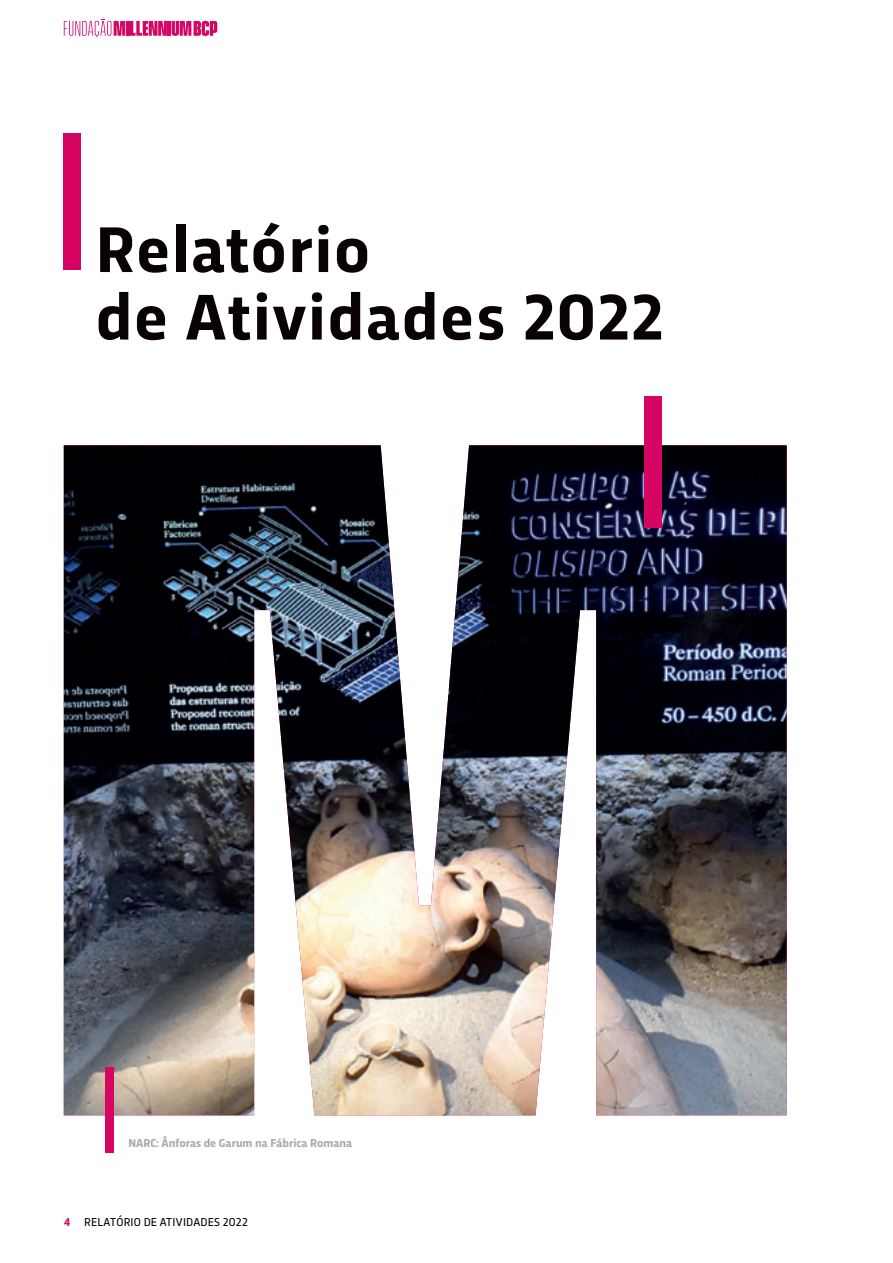
<style>
.page{position:relative;width:893px;height:1263px;background:#fff}
.page>*{position:absolute;margin:0;border:0;box-sizing:border-box;transform-origin:0 0}
.t1{font:700 67.5px/67.5px "Trasandina";letter-spacing:.025em;color:#080302}
.t2{font:700 12px "Trasandina";color:#aaa9a9}
.t3{font:12px "Trasandina";letter-spacing:.015em;color:#000001}
.s1{font-weight:700;color:#d60564}
</style>
<div class="page">
<svg style="left:64px;top:19px;width:153px;height:18px"></svg>
<img style="left:64px;top:445px;width:723px;height:670px">
<div style="left:64px;top:133px;width:17px;height:137px;background:#d60564"></div>
<div style="left:645px;top:396px;width:17px;height:132px;background:#d60564"></div>
<div style="left:105px;top:1067px;width:8px;height:85px;background:#d60564"></div>
<h1 class="t1" style="left:96px;top:222px;width:569px">Relatório<br>de Atividades 2022</h1>
<p class="t2" style="left:129px;top:1138px;width:225px">NARC: Ânforas de Garum na Fábrica Romana</p>
<p class="t3" style="left:64px;top:1218px;width:186px"><span class="s1">4</span> RELATÓRIO DE ATIVIDADES 2022</p>
</div>
